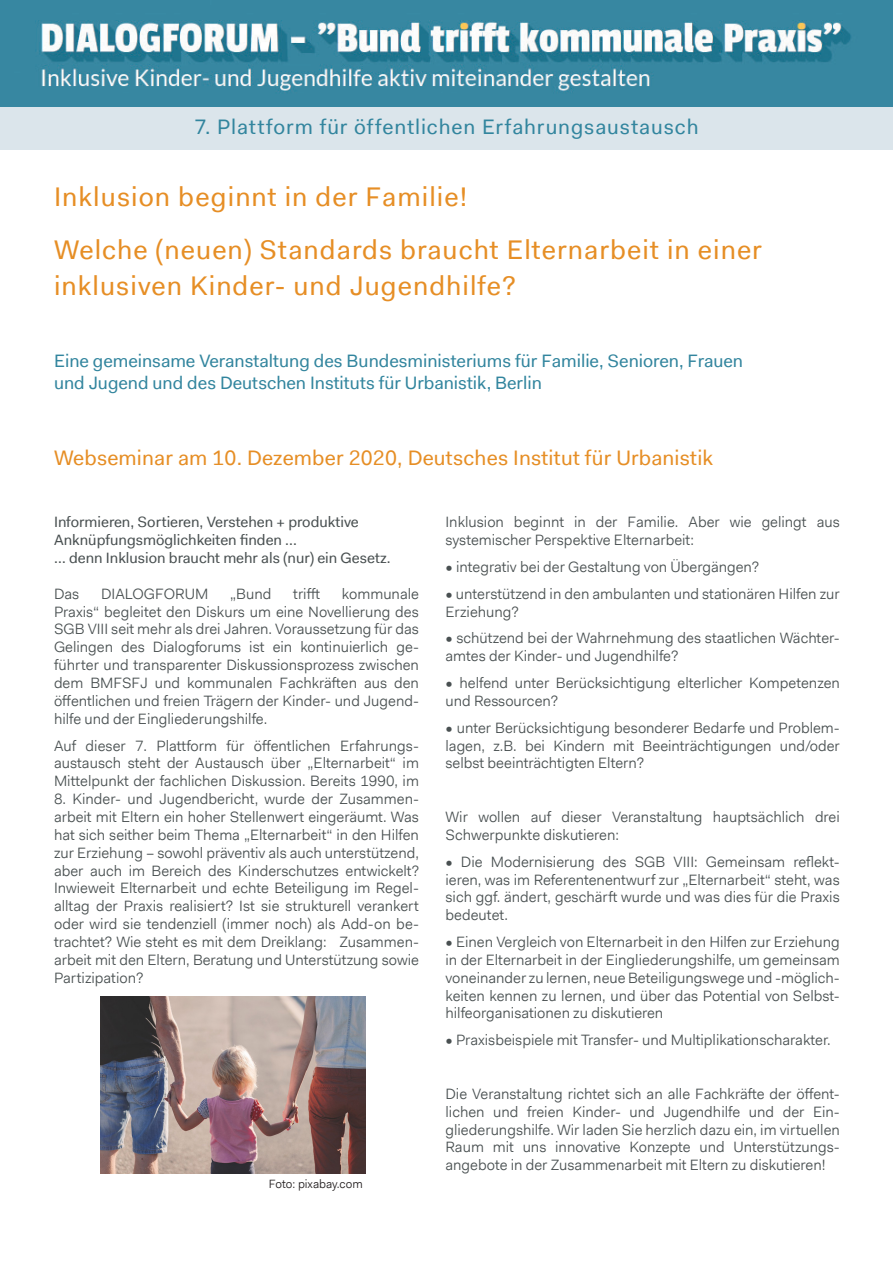
<style>
.page{position:relative;width:893px;height:1263px;background:#fff}
.page>*{position:absolute;margin:0;border:0;box-sizing:border-box;transform-origin:0 0}
.arial_10{font:27px/35.7px "Fakt Pro";letter-spacing:.04em;color:#e68e25}
.arial_10-2{font:21px "Fakt Pro";letter-spacing:.01em;color:#e68e25}
.arial_10-3{font:21px "Fakt Pro";letter-spacing:.045em;color:#32859e}
.arial_10-4{font:18px/22.2px "Fakt Pro";color:#32859e}
.arial_10-5{font:15px/17.9px "Fakt Pro Blond";color:#495051;text-align:justify}
.arial_10-6{font:15px/17.9px "Fakt Pro";color:#495051}
.arial_10-7{font:12px "Fakt Pro Blond";color:#231f20}
</style>
<div class="page">
<div style="left:1px;top:0;width:892px;height:149px;background:#dbe5eb"></div>
<img style="left:0;top:0;width:892px;height:106px">
<img style="left:100px;top:996px;width:266px;height:178px">
<p class="arial_10-3" style="left:194px;top:113px;width:506px">7. Plattform für öffentlichen Erfahrungsaustausch</p>
<p class="arial_10" style="left:54px;top:178px;width:415px">Inklusion beginnt in der Familie!</p>
<p class="arial_10" style="left:54px;top:232px;width:709px">Welche (neuen) Standards braucht Elternarbeit in einer inklusiven Kinder- und Jugendhilfe?</p>
<p class="arial_10-4" style="left:54px;top:349px;width:691px">Eine gemeinsame Veranstaltung des Bundesministeriums für Familie, Senioren, Frauen und Jugend und des Deutschen Instituts für Urbanistik, Berlin</p>
<p class="arial_10-2" style="left:54px;top:443px;width:661px">Webseminar am 10. Dezember 2020, Deutsches Institut für Urbanistik</p>
<p class="arial_10-6" style="left:54px;top:513px;width:338px">Informieren, Sortieren, Verstehen + produktive<br>Anknüpfungsmöglichkeiten finden ...<br>… denn Inklusion braucht mehr als (nur) ein Gesetz.</p>
<p class="arial_10-5" style="left:54px;top:585px;width:27px">Das</p>
<p class="arial_10-5" style="left:101px;top:585px;width:109px">DIALOGFORUM</p>
<p class="arial_10-5" style="left:230px;top:585px;width:43px">„Bund</p>
<p class="arial_10-5" style="left:293px;top:585px;width:28px">trifft</p>
<p class="arial_10-5" style="left:54px;top:585px;width:366px;text-indent:288px">kommunale Praxis“ begleitet den Diskurs um eine Novellierung des SGB VIII seit mehr als drei Jahren. Voraussetzung für das Gelingen des Dialogforums ist ein kontinuierlich ge&shy;führter und transparenter Diskussionsprozess zwischen dem BMFSFJ und kommunalen Fachkräften aus den öffentlichen und freien Trägern der Kinder- und Jugend&shy;hilfe und der Eingliederungshilfe.</p>
<p class="arial_10-5" style="left:54px;top:736px;width:366px">Auf dieser 7. Plattform für öffentlichen Erfahrungs&shy;austausch steht der Austausch über „Elternarbeit“ im Mittelpunkt der fachlichen Diskussion. Bereits 1990, im</p>
<p class="arial_10-5" style="left:54px;top:790px;width:366px">8. Kinder- und Jugendbericht, wurde der Zusammen&shy;arbeit mit Eltern ein hoher Stellenwert eingeräumt. Was hat sich seither beim Thema „Elternarbeit“ in den Hilfen zur Erziehung – sowohl präventiv als auch unterstützend, aber auch im Bereich des Kinderschutzes entwickelt?<br>Inwieweit Elternarbeit und echte Beteiligung im Regel&shy;alltag der Praxis realisiert? Ist sie strukturell verankert oder wird sie tendenziell (immer noch) als Add-on be&shy;trachtet? Wie steht es mit dem Dreiklang: Zusammen&shy;arbeit mit den Eltern, Beratung und Unterstützung sowie Partizipation?</p>
<p class="arial_10-7" style="left:269px;top:1176px;width:96px">Foto: pixabay.com</p>
<p class="arial_10-5" style="left:445px;top:513px;width:396px">Inklusion beginnt in der Familie. Aber wie gelingt aus systemischer Perspektive Elternarbeit:</p>
<p class="arial_10-5" style="left:445px;top:558px;width:315px">• integrativ bei der Gestaltung von Übergängen?</p>
<p class="arial_10-5" style="left:445px;top:585px;width:396px">• unterstützend in den ambulanten und stationären Hilfen zur<br>Erziehung?</p>
<p class="arial_10-5" style="left:445px;top:629px;width:396px">• schützend bei der Wahrnehmung des staatlichen Wächter&shy;amtes der Kinder- und Jugendhilfe?</p>
<p class="arial_10-5" style="left:445px;top:674px;width:396px">• helfend unter Berücksichtigung elterlicher Kompetenzen und Ressourcen?</p>
<p class="arial_10-5" style="left:445px;top:718px;width:396px">• unter Berücksichtigung besonderer Bedarfe und Problem&shy;lagen, z.B. bei Kindern mit Beeinträchtigungen und/oder selbst beeinträchtigten Eltern?</p>
<p class="arial_10-5" style="left:445px;top:808px;width:396px">Wir wollen auf dieser Veranstaltung hauptsächlich drei<br>Schwerpunkte diskutieren:</p>
<p class="arial_10-5" style="left:445px;top:852px;width:396px">• Die Modernisierung des SGB VIII: Gemeinsam reflekt&shy;ieren, was im Referentenentwurf zur „Elternarbeit“ steht, was sich ggf. ändert, geschärft wurde und was dies für die Praxis bedeutet.</p>
<p class="arial_10-5" style="left:445px;top:933px;width:396px">• Einen Vergleich von Elternarbeit in den Hilfen zur Erziehung in der Elternarbeit in der Eingliederungshilfe, um gemeinsam voneinander zu lernen, neue Beteiligungswege und -möglich&shy;keiten kennen zu lernen, und über das Potential von Selbst&shy;hilfeorganisationen zu diskutieren</p>
<p class="arial_10-5" style="left:445px;top:1031px;width:387px">• Praxisbeispiele mit Transfer- und Multiplikationscharakter.</p>
<p class="arial_10-5" style="left:445px;top:1085px;width:396px">Die Veranstaltung richtet sich an alle Fachkräfte der öffent&shy;lichen und freien Kinder- und Jugendhilfe und der Ein&shy;gliederungshilfe. Wir laden Sie herzlich dazu ein, im virtuellen Raum mit uns innovative Konzepte und Unterstützungs&shy;angebote in der Zusammenarbeit mit Eltern zu diskutieren!</p>
</div>
